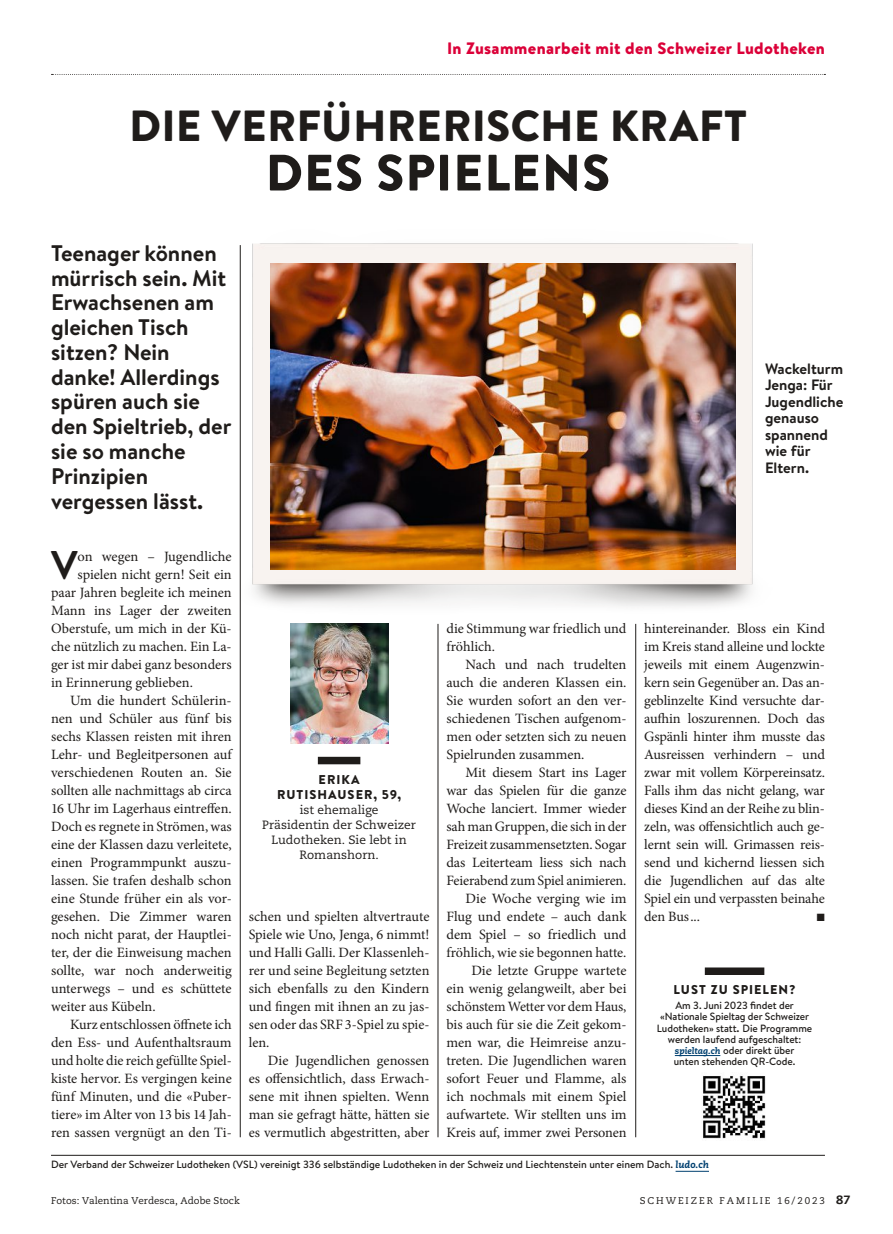
<style>
.page{position:relative;width:893px;height:1234px;background:#fff}
.page>*{position:absolute;margin:0;border:0;box-sizing:border-box;transform-origin:0 0}
.t1{font:51px "Brandon Grotesque Black OV AUDGMG";letter-spacing:.02em;color:#1f1c1a}
.t2{font:43.5px "Brandon Grotesque Black OV AUDGMG";letter-spacing:.005em;color:#1f1c1a}
.t3{font:39.9px "Brandon Text Bold OV AUDGMD";color:#1f1c1a}
.t4{font:22.5px/24.8px "Brandon Text Bold OV AUDGMD";color:#1f1c1a}
.t5{font:16.5px "Brandon Text Black OV AUDGMF";letter-spacing:.02em;color:#db0038}
.t6{font:15px/16.5px "Brandon Text Bold OV AUDGMD";color:#1f1c1a}
.t7{font:14.25px/18px "Minion Pro Regular OV AUDGME";letter-spacing:-.005em;color:#1f1c1a;text-align:justify}
.t8{font:12.75px/15px "Brandon Text Black OV AUDGMF";letter-spacing:.08em;color:#1f1c1a;text-align:center}
.t9{font:12px/15px "Caecilia Roman OV AUDGMC";color:#1f1c1a;text-align:center}
.t10{font:10.5px/11.2px "Brandon Text Medium OV AUDGMH";letter-spacing:-.005em;color:#1f1c1a;text-align:center}
.t11{font:10.5px "Zapf Dingbats Std OV AUDGMJ";color:#1f1c1a}
.t12{font:9.75px "Caecilia Roman OV AUDGMC";color:#1f1c1a}
.t13{font:9.75px "Caecilia Roman OV AUDGMC";letter-spacing:.2em;color:#1f1c1a}
.s1{font-size:12px}
.s2{font-family:"Caecilia Heavy Italic OV AUDGMI";font-size:9px;color:#004070}
.s3{font-family:"Caecilia Heavy Italic OV AUDGMI";font-size:9.75px;color:#004070}
.s4{font-family:"Caecilia Heavy OV AUDGMK";font-size:12px}
</style>
<div class="page">
<svg style="left:52px;top:74px;width:773px;height:1px"></svg>
<img style="left:239px;top:243px;width:514px;height:380px">
<img style="left:271px;top:263px;width:465px;height:306px">
<hr style="left:240px;top:245px;width:1px;height:891px;background:#1f1c1a">
<hr style="left:438px;top:623px;width:1px;height:513px;background:#1f1c1a">
<hr style="left:635px;top:623px;width:1px;height:513px;background:#1f1c1a">
<img style="left:290px;top:623px;width:98px;height:119px">
<div style="left:318px;top:756px;width:42px;height:8px;background:#1f1c1a"></div>
<hr style="left:51px;top:1154px;width:774px;height:1px;background:#1f1c1a">
<hr style="left:676px;top:1170px;width:33px;height:1px;background:#004070">
<hr style="left:675px;top:1055px;width:45px;height:1px;background:#004070">
<div style="left:705px;top:967px;width:59px;height:7px;background:#1f1c1a"></div>
<img style="left:703px;top:1075px;width:63px;height:64px">
<p class="t5" style="left:447px;top:39px;width:379px">In Zusammenarbeit mit den Schweizer Ludotheken</p>
<h2 class="t2" style="left:129px;top:100px;width:619px">DIE VERFÜHRERISCHE KRAFT</h2>
<h1 class="t1" style="left:265px;top:143px;width:346px">DES SPIELENS</h1>
<h3 class="t4" style="left:51px;top:241px;width:182px">Teenager können mürrisch sein. Mit<br>Erwachsenen am gleichen Tisch sitzen? Nein danke! Allerdings spüren auch sie den Spieltrieb, der sie so manche<br>Prinzipien vergessen lässt.</h3>
<p class="t6" style="left:765px;top:360px;width:80px">Wackelturm<br>Jenga: Für<br>Jugendliche genauso spannend wie für<br>Eltern.</p>
<h3 class="t3" style="left:51px;top:541px;width:28px">V</h3>
<p class="t7" style="left:78px;top:546px;width:156px">on wegen – Jugendliche</p>
<p class="t7" style="left:78px;top:564px;width:156px">spielen nicht gern! Seit ein</p>
<p class="t7" style="left:51px;top:582px;width:182px">paar Jahren begleite ich meinen</p>
<p class="t7" style="left:51px;top:600px;width:182px">Mann ins Lager der zweiten</p>
<p class="t7" style="left:51px;top:618px;width:182px">Oberstufe, um mich in der Kü-</p>
<p class="t7" style="left:51px;top:636px;width:182px">che nützlich zu machen. Ein La-</p>
<p class="t7" style="left:51px;top:654px;width:182px">ger ist mir dabei ganz besonders</p>
<p class="t7" style="left:51px;top:672px;width:143px">in Erinnerung geblieben.</p>
<p class="t7" style="left:70px;top:690px;width:163px">Um die hundert Schülerin-</p>
<p class="t7" style="left:51px;top:708px;width:182px">nen und Schüler aus fünf bis</p>
<p class="t7" style="left:51px;top:726px;width:182px">sechs Klassen reisten mit ihren</p>
<p class="t7" style="left:51px;top:744px;width:182px">Lehr- und Begleitpersonen auf</p>
<p class="t7" style="left:51px;top:762px;width:182px">verschiedenen Routen an. Sie</p>
<p class="t7" style="left:51px;top:780px;width:182px">sollten alle nachmittags ab circa</p>
<p class="t7" style="left:51px;top:798px;width:182px">16 Uhr im Lagerhaus eintreffen.</p>
<p class="t7" style="left:51px;top:816px;width:182px">Doch es regnete in Strömen, was</p>
<p class="t7" style="left:51px;top:834px;width:182px">eine der Klassen dazu verleitete,</p>
<p class="t7" style="left:51px;top:852px;width:182px">einen Programmpunkt auszu-</p>
<p class="t7" style="left:51px;top:870px;width:182px">lassen. Sie trafen deshalb schon</p>
<p class="t7" style="left:51px;top:888px;width:182px">eine Stunde früher ein als vor-</p>
<p class="t7" style="left:51px;top:906px;width:182px">gesehen. Die Zimmer waren</p>
<p class="t7" style="left:51px;top:924px;width:182px">noch nicht parat, der Hauptlei-</p>
<p class="t7" style="left:51px;top:942px;width:182px">ter, der die Einweisung machen</p>
<p class="t7" style="left:51px;top:960px;width:182px">sollte, war noch anderweitig</p>
<p class="t7" style="left:51px;top:978px;width:182px">unterwegs – und es schüttete</p>
<p class="t7" style="left:51px;top:996px;width:106px">weiter aus Kübeln.</p>
<p class="t7" style="left:70px;top:1014px;width:163px">Kurz entschlossen öffnete ich</p>
<p class="t7" style="left:51px;top:1032px;width:182px">den Ess- und Aufenthaltsraum</p>
<p class="t7" style="left:51px;top:1050px;width:182px">und holte die reich gefüllte Spiel-</p>
<p class="t7" style="left:51px;top:1068px;width:182px">kiste hervor. Es vergingen keine</p>
<p class="t7" style="left:51px;top:1086px;width:182px">fünf Minuten, und die «Puber-</p>
<p class="t7" style="left:51px;top:1104px;width:182px">tiere» im Alter von 13 bis 14 Jah-</p>
<p class="t7" style="left:51px;top:1122px;width:182px">ren sassen vergnügt an den Ti-</p>
<p class="t8" style="left:277px;top:771px;width:126px">ERIKA<br>RUTISHAUSER, 59,</p>
<p class="t9" style="left:262px;top:801px;width:155px">ist ehemalige<br>Präsidentin der Schweizer<br>Ludotheken. Sie lebt in<br>Romanshorn.</p>
<p class="t7" style="left:249px;top:906px;width:182px">schen und spielten altvertraute Spiele wie Uno, Jenga, 6 nimmt! und Halli Galli. Der Klassenleh&shy;rer und seine Begleitung setzten sich ebenfalls zu den Kindern und fingen mit ihnen an zu jas&shy;sen oder das SRF3-Spiel zu spie&shy;len.</p>
<p class="t7" style="left:249px;top:1050px;width:182px;text-indent:19px">Die Jugendlichen genossen es offensichtlich, dass Erwach&shy;sene mit ihnen spielten. Wenn man sie gefragt hätte, hätten sie es vermutlich abgestritten, aber</p>
<p class="t7" style="left:446px;top:618px;width:182px">die Stimmung war friedlich und fröhlich.</p>
<p class="t7" style="left:446px;top:654px;width:182px;text-indent:19px">Nach und nach trudelten auch die anderen Klassen ein.<br>Sie wurden sofort an den ver&shy;schiedenen Tischen aufgenom&shy;men oder setzten sich zu neuen Spielrunden zusammen.</p>
<p class="t7" style="left:446px;top:762px;width:182px;text-align:right">Mit diesem Start ins Lager war das Spielen für die ganze<br>Woche lanciert. Immer wieder sah man Gruppen, die sich in der<br>Freizeit zusammensetzten. Sogar das Leiterteam liess sich nach<br>Feierabend zum Spiel animieren.<br>Die Woche verging wie im<br>Flug und endete – auch dank dem Spiel – so friedlich und fröhlich, wie sie begonnen hatte.<br>Die letzte Gruppe wartete<br>ein wenig gelangweilt, aber bei schönstem Wetter vor dem Haus, bis auch für sie die Zeit gekom&shy;men war, die Heimreise anzu&shy;treten. Die Jugendlichen waren sofort Feuer und Flamme, als ich nochmals mit einem Spiel aufwartete. Wir stellten uns im<br>Kreis auf, immer zwei Personen</p>
<p class="t7" style="left:644px;top:618px;width:182px">hintereinander. Bloss ein Kind im Kreis stand alleine und lockte jeweils mit einem Augenzwin&shy;kern sein Gegenüber an. Das an&shy;geblinzelte Kind versuchte dar&shy;aufhin loszurennen. Doch das Gspänli hinter ihm musste das Ausreissen verhindern – und zwar mit vollem Körpereinsatz.<br>Falls ihm das nicht gelang, war dieses Kind an der Reihe zu blin&shy;zeln, was offensichtlich auch ge&shy;lernt sein will. Grimassen reis&shy;send und kichernd liessen sich die Jugendlichen auf das alte Spiel ein und verpassten beinahe den Bus...</p>
<p class="t11" style="left:817px;top:911px;width:9px">■</p>
<p class="t8" style="left:674px;top:981px;width:124px">LUST ZU SPIELEN?</p>
<p class="t10" style="left:657px;top:999px;width:157px">Am 3. Juni 2023 findet der «Nationale Spieltag der Schweizer<br>Ludotheken» statt<span class="s1">.</span> Die Programme werden laufend aufgeschaltet: <span class="s2">spieltag.ch</span> oder direkt über<br>unten stehenden QR-Code.</p>
<p class="t10" style="left:51px;top:1158px;width:659px">Der Verband der Schweizer Ludotheken (VSL) vereinigt 336 selbständige Ludotheken in der Schweiz und Liechtenstein unter einem Dach. <span class="s3">ludo.ch</span></p>
<p class="t12" style="left:51px;top:1194px;width:190px">Fotos: Valentina Verdesca, Adobe Stock</p>
<p class="t13" style="left:640px;top:1194px;width:212px">SCHWEIZER FAMILIE 16/2023 <span class="s4">87</span></p>
</div>
